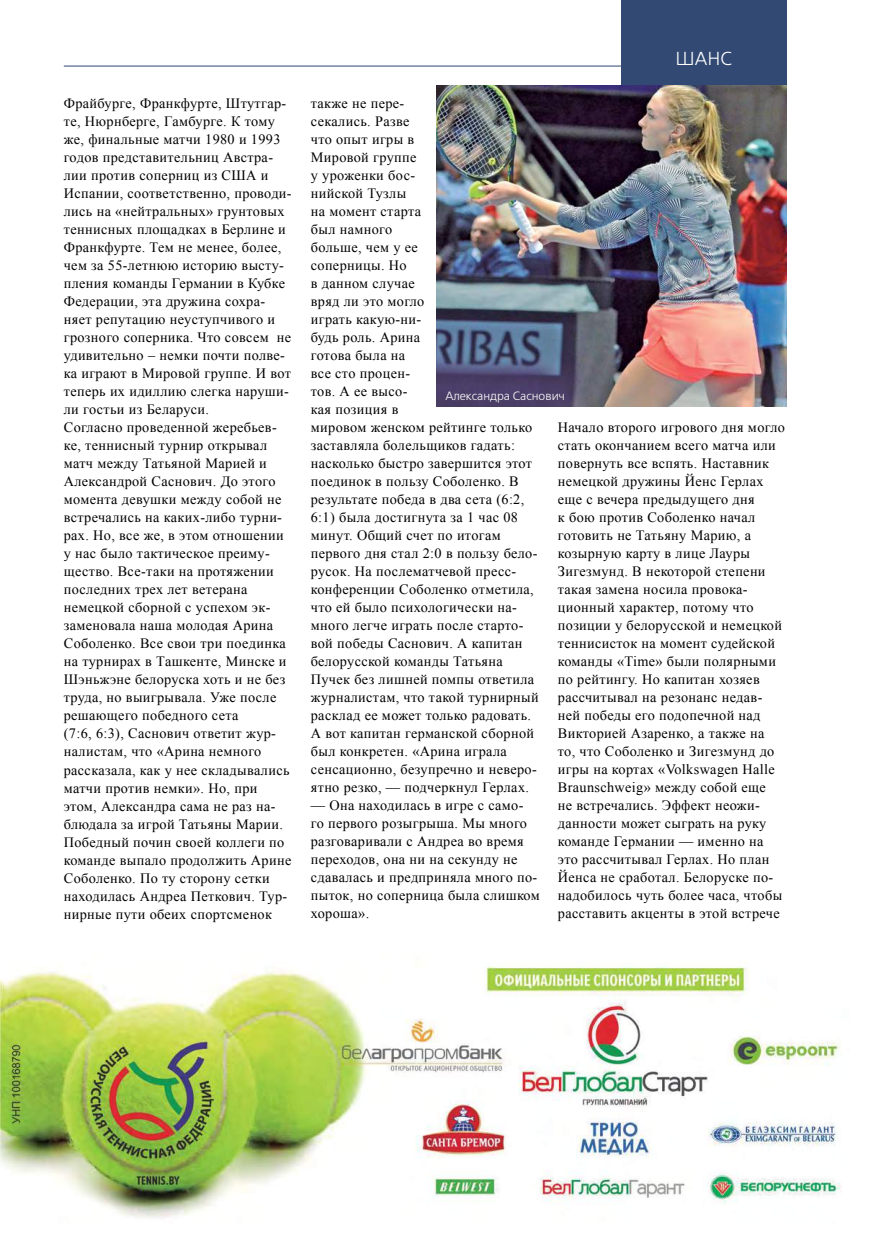
<style>
.page{position:relative;width:872px;height:1234px;background:#fff}
.page>*{position:absolute;margin:0;border:0;box-sizing:border-box;transform-origin:0 0}
.t1{font:18.75px "Free Set C";color:#fff}
.t2{font:14.25px/18px "Times New Roman";letter-spacing:.025em;color:#000}
.t3{font:12px "Free Set C";color:#fff}
</style>
<div class="page">
<hr style="left:64px;top:66px;width:722px;height:1px;background:#304774">
<img style="left:436px;top:85px;width:350px;height:321px">
<img style="left:0;top:962px;width:841px;height:257px">
<div style="left:621px;top:0;width:165px;height:84px;background:#314973"></div>
<h1 class="t1" style="left:675px;top:47px;width:58px">ШАНС</h1>
<p class="t2" style="left:64px;top:94px;width:229px">Фрайбурге, Франкфурте, Штутгар&shy;те, Нюрнберге, Гамбурге. К тому же, финальные матчи 1980 и 1993 годов представительниц Австра&shy;лии против соперниц из США и<br>Испании, соответственно, проводи&shy;лись на «нейтральных» грунтовых теннисных площадках в Берлине и<br>Франкфурте. Тем не менее, более, чем за 55-летнюю историю высту&shy;пления команды Германии в Кубке<br>Федерации, эта дружина сохра&shy;няет репутацию неуступчивого и грозного соперника. Что совсем не удивительно – немки почти полве&shy;ка играют в Мировой группе. И вот теперь их идиллию слегка наруши&shy;ли гостьи из Беларуси.<br>Согласно проведенной жеребьев&shy;ке, теннисный турнир открывал матч между Татьяной Марией и<br>Александрой Саснович. До этого момента девушки между собой не встречались на каких-либо турни&shy;рах. Но, все же, в этом отношении у нас было тактическое преиму&shy;щество. Все-таки на протяжении последних трех лет ветерана немецкой сборной с успехом эк&shy;заменовала наша молодая Арина<br>Соболенко. Все свои три поединка на турнирах в Ташкенте, Минске и<br>Шэньжэне белоруска хоть и не без труда, но выигрывала. Уже после решающего победного сета<br>(7:6, 6:3), Саснович ответит жур&shy;налистам, что «Арина немного рассказала, как у нее складывались матчи против немки». Но, при этом, Александра сама не раз на&shy;блюдала за игрой Татьяны Марии.<br>Победный почин своей коллеги по команде выпало продолжить Арине<br>Соболенко. По ту сторону сетки находилась Андреа Петкович. Тур&shy;нирные пути обеих спортсменок</p>
<p class="t2" style="left:311px;top:94px;width:229px">также не пере-<br>секались. Разве<br>что опыт игры в<br>Мировой группе<br>у уроженки бос-<br>нийской Тузлы<br>на момент старта<br>был намного<br>больше, чем у ее<br>соперницы. Но<br>в данном случае<br>вряд ли это могло<br>играть какую-ни-<br>будь роль. Арина<br>готова была на<br>все сто процен-<br>тов. А ее высо-<br>кая позиция в<br>мировом женском рейтинге только заставляла болельщиков гадать: насколько быстро завершится этот поединок в пользу Соболенко. В результате победа в два сета (6:2,<br>6:1) была достигнута за 1 час 08 минут. Общий счет по итогам первого дня стал 2:0 в пользу бело&shy;русок. На послематчевой пресс&shy;конференции Соболенко отметила, что ей было психологически на&shy;много легче играть после старто&shy;вой победы Саснович. А капитан белорусской команды Татьяна<br>Пучек без лишней помпы ответила журналистам, что такой турнирный расклад ее может только радовать.<br>А вот капитан германской сборной был конкретен. «Арина играла сенсационно, безупречно и неверо&shy;ятно резко, — подчеркнул Герлах.</p>
<p class="t3" style="left:445px;top:388px;width:121px">Александра Саснович</p>
<p class="t2" style="left:558px;top:418px;width:228px">Начало второго игрового дня могло стать окончанием всего матча или повернуть все вспять. Наставник немецкой дружины Йенс Герлах еще с вечера предыдущего дня<br>к бою против Соболенко начал готовить не Татьяну Марию, а козырную карту в лице Лауры<br>Зигезмунд. В некоторой степени такая замена носила провока&shy;ционный характер, потому что позиции у белорусской и немецкой теннисисток на момент судейской команды «Time» были полярными по рейтингу. Но капитан хозяев рассчитывал на резонанс недав&shy;ней победы его подопечной над<br>Викторией Азаренко, а также на то, что Соболенко и Зигезмунд до игры на кортах «Volkswagen Halle<br>Braunschweig» между собой еще<br>не встречались. Эффект неожи&shy;данности может сыграть на руку команде Германии — именно на это рассчитывал Герлах. Но план<br>Йенса не сработал. Белоруске по&shy;надобилось чуть более часа, чтобы расставить акценты в этой встрече</p>
<p class="t2" style="left:311px;top:796px;width:230px">— Она находилась в игре с само&shy;го первого розыгрыша. Мы много разговаривали с Андреа во время переходов, она ни на секунду не сдавалась и предприняла много по&shy;пыток, но соперница была слишком хороша».</p>
</div>
